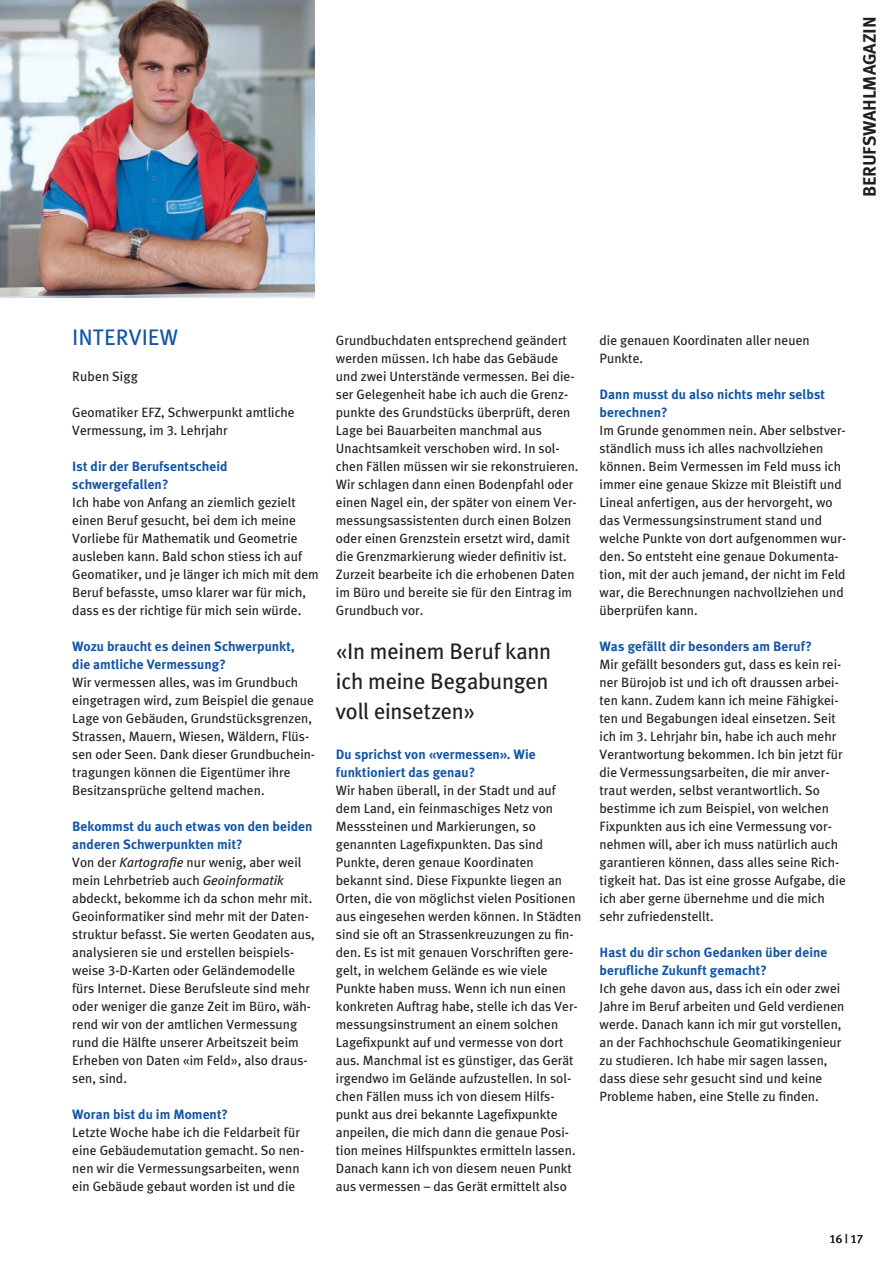
<style>
.page{position:relative;width:893px;height:1263px;background:#fff}
.page>*{position:absolute;margin:0;border:0;box-sizing:border-box;transform-origin:0 0}
.t1{font:22.5px/30px "Meta Mix";letter-spacing:-.015em;color:#231f20;text-align:justify}
.t2{font:22.5px "Meta Mix";color:#1356a6}
.t3{font:18px "Meta Plus Bold Caps";letter-spacing:-.01em;color:#231f20}
.t4{font:13.5px/18px "Meta Mix";color:#231f20}
.t5{font:700 13.5px/18px "Meta Mix";letter-spacing:.005em;color:#1356a6}
.t6{font:12px "Meta Mix";color:#231f20}
.s1{font-weight:700;color:#1356a6}
.s2{font-style:italic}
</style>
<div class="page">
<img style="left:0;top:0;width:315px;height:298px">
<h2 class="t3" style="left:859px;top:197px;width:182px;rotate:-90deg">BERUFSWAHLMAGAZIN</h2>
<h1 class="t2" style="left:72px;top:324px;width:108px">INTERVIEW</h1>
<p class="t4" style="left:72px;top:367px;width:67px">Ruben Sigg</p>
<p class="t4" style="left:72px;top:403px;width:224px">Geomatiker EFZ, Schwerpunkt amtliche<br>Vermessung, im 3. Lehrjahr</p>
<p class="t5" style="left:72px;top:457px;width:157px">Ist dir der Berufsentscheid schwergefallen?</p>
<p class="t4" style="left:72px;top:493px;width:248px">Ich habe von Anfang an ziemlich gezielt einen Beruf gesucht, bei dem ich meine Vorliebe für Mathematik und Geometrie ausleben kann. Bald schon stiess ich auf Geomatiker, und je länger ich mich mit dem Beruf befasste, umso klarer war für mich, dass es der richtige für mich sein würde.</p>
<p class="t5" style="left:72px;top:637px;width:224px">Wozu braucht es deinen Schwerpunkt, die amtliche Vermessung?</p>
<p class="t4" style="left:72px;top:673px;width:244px">Wir vermessen alles, was im Grundbuch eingetragen wird, zum Beispiel die genaue Lage von Gebäuden, Grundstücksgrenzen, Strassen, Mauern, Wiesen, Wäldern, Flüs&shy;sen oder Seen. Dank dieser Grundbuchein&shy;tragungen können die Eigentümer ihre Besitzansprüche geltend machen.</p>
<p class="t4" style="left:72px;top:817px;width:244px"><span class="s1">Bekommst du auch etwas von den beiden anderen Schwerpunkten mit?<br></span>Von der <span class="s2">Kartografie</span> nur wenig, aber weil mein Lehrbetrieb auch <span class="s2">Geoinformatik </span>abdeckt, bekomme ich da schon mehr mit.<br>Geoinformatiker sind mehr mit der Daten&shy;struktur befasst. Sie werten Geodaten aus, analysieren sie und erstellen beispiels&shy;weise 3-D-Karten oder Geländemodelle fürs Internet. Diese Berufsleute sind mehr oder weniger die ganze Zeit im Büro, wäh&shy;rend wir von der amtlichen Vermessung rund die Hälfte unserer Arbeitszeit beim Erheben von Daten «im Feld», also draus&shy;sen, sind.</p>
<p class="t5" style="left:72px;top:1105px;width:157px">Woran bist du im Moment?</p>
<p class="t4" style="left:72px;top:1123px;width:234px">Letzte Woche habe ich die Feldarbeit für eine Gebäudemutation gemacht. So nen&shy;nen wir die Vermessungsarbeiten, wenn ein Gebäude gebaut worden ist und die</p>
<p class="t4" style="left:336px;top:331px;width:244px">Grundbuchdaten entsprechend geändert werden müssen. Ich habe das Gebäude und zwei Unterstände vermessen. Bei die&shy;ser Gelegenheit habe ich auch die Grenz&shy;punkte des Grundstücks überprüft, deren Lage bei Bauarbeiten manchmal aus Unachtsamkeit verschoben wird. In sol&shy;chen Fällen müssen wir sie rekonstruieren.<br>Wir schlagen dann einen Bodenpfahl oder einen Nagel ein, der später von einem Ver&shy;messungsassistenten durch einen Bolzen oder einen Grenzstein ersetzt wird, damit die Grenzmarkierung wieder definitiv ist.<br>Zurzeit bearbeite ich die erhobenen Daten im Büro und bereite sie für den Eintrag im Grundbuch vor.</p>
<h1 class="t1" style="left:336px;top:636px;width:217px">«In meinem Beruf kann ich meine Begabungen voll einsetzen»</h1>
<p class="t5" style="left:336px;top:745px;width:201px">Du sprichst von «vermessen». Wie funktioniert das genau?</p>
<p class="t4" style="left:336px;top:781px;width:247px">Wir haben überall, in der Stadt und auf dem Land, ein feinmaschiges Netz von Messsteinen und Markierungen, so genannten Lagefixpunkten. Das sind Punkte, deren genaue Koordinaten bekannt sind. Diese Fixpunkte liegen an Orten, die von möglichst vielen Positionen aus eingesehen werden können. In Städten sind sie oft an Strassenkreuzungen zu fin&shy;den. Es ist mit genauen Vorschriften gere&shy;gelt, in welchem Gelände es wie viele Punkte haben muss. Wenn ich nun einen konkreten Auftrag habe, stelle ich das Ver&shy;messungsinstrument an einem solchen Lagefixpunkt auf und vermesse von dort aus. Manchmal ist es günstiger, das Gerät irgendwo im Gelände aufzustellen. In sol&shy;chen Fällen muss ich von diesem Hilfs&shy;punkt aus drei bekannte Lagefixpunkte anpeilen, die mich dann die genaue Posi&shy;tion meines Hilfspunktes ermitteln lassen.<br>Danach kann ich von diesem neuen Punkt aus vermessen – das Gerät ermittelt also</p>
<p class="t4" style="left:600px;top:331px;width:212px">die genauen Koordinaten aller neuen<br>Punkte.</p>
<p class="t5" style="left:600px;top:385px;width:227px">Dann musst du also nichts mehr selbst berechnen?</p>
<p class="t4" style="left:600px;top:421px;width:248px">Im Grunde genommen nein. Aber selbstver&shy;ständlich muss ich alles nachvollziehen können. Beim Vermessen im Feld muss ich immer eine genaue Skizze mit Bleistift und Lineal anfertigen, aus der hervorgeht, wo das Vermessungsinstrument stand und welche Punkte von dort aufgenommen wur&shy;den. So entsteht eine genaue Dokumenta&shy;tion, mit der auch jemand, der nicht im Feld war, die Berechnungen nachvollziehen und überprüfen kann.</p>
<p class="t5" style="left:600px;top:637px;width:214px">Was gefällt dir besonders am Beruf?</p>
<p class="t4" style="left:600px;top:655px;width:248px">Mir gefällt besonders gut, dass es kein rei&shy;ner Bürojob ist und ich oft draussen arbei&shy;ten kann. Zudem kann ich meine Fähigkei&shy;ten und Begabungen ideal einsetzen. Seit ich im 3. Lehrjahr bin, habe ich auch mehr Verantwortung bekommen. Ich bin jetzt für die Vermessungsarbeiten, die mir anver&shy;traut werden, selbst verantwortlich. So bestimme ich zum Beispiel, von welchen Fixpunkten aus ich eine Vermessung vor&shy;nehmen will, aber ich muss natürlich auch garantieren können, dass alles seine Rich&shy;tigkeit hat. Das ist eine grosse Aufgabe, die ich aber gerne übernehme und die mich sehr zufriedenstellt.</p>
<p class="t5" style="left:600px;top:943px;width:229px">Hast du dir schon Gedanken über deine berufliche Zukunft gemacht?</p>
<p class="t4" style="left:600px;top:979px;width:246px">Ich gehe davon aus, dass ich ein oder zwei Jahre im Beruf arbeiten und Geld verdienen werde. Danach kann ich mir gut vorstellen, an der Fachhochschule Geomatikingenieur zu studieren. Ich habe mir sagen lassen, dass diese sehr gesucht sind und keine Probleme haben, eine Stelle zu finden.</p>
<p class="t6" style="left:829px;top:1231px;width:35px">16 | 17</p>
</div>
